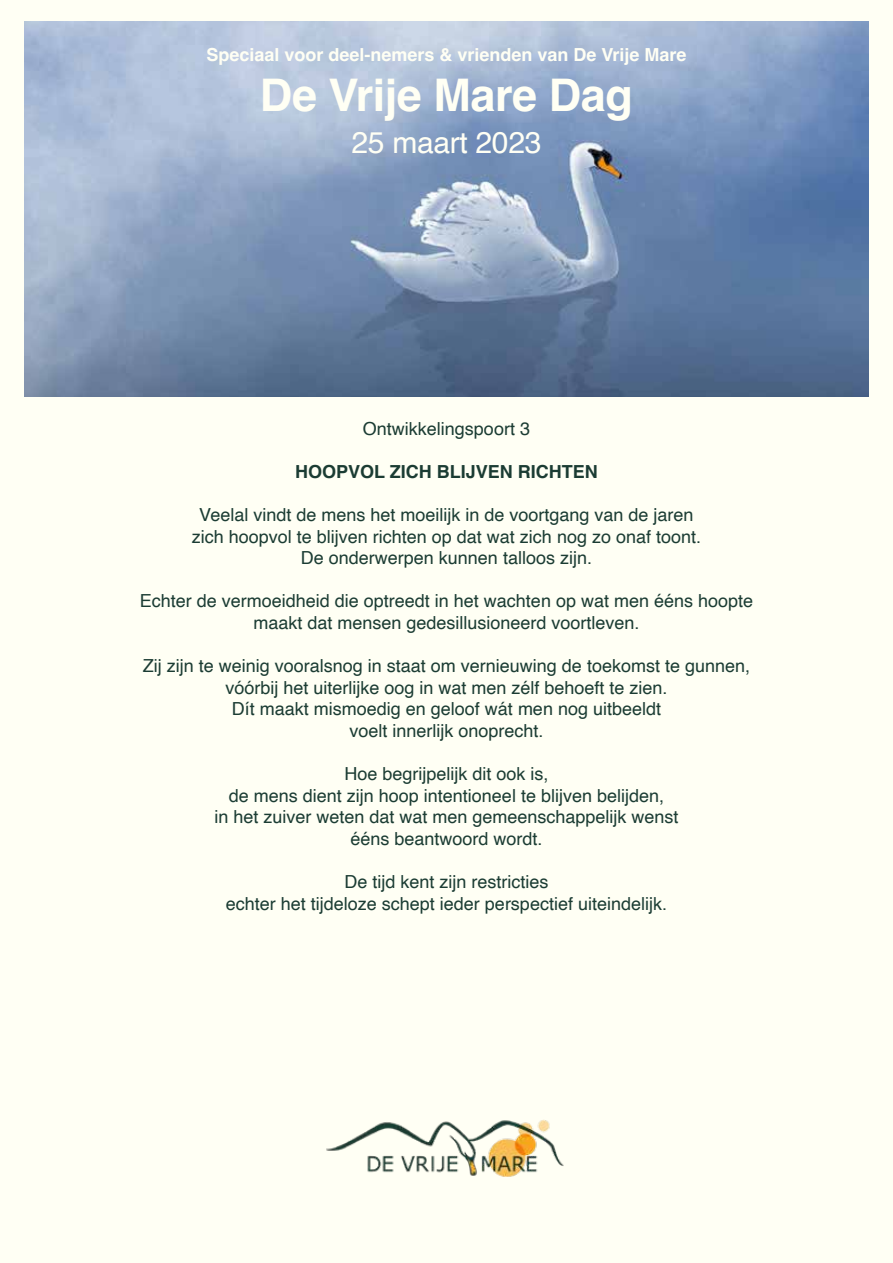
<style>
.page{position:relative;width:893px;height:1263px;background:#fffff4}
.page>*{position:absolute;margin:0;border:0;box-sizing:border-box;transform-origin:0 0}
.t1{font:700 45px "Helvetica";letter-spacing:-.01em;color:#fffff4}
.t2{font:30px "Helvetica";letter-spacing:-.01em;color:#fffff4}
.t3{font:18px/21.6px "Helvetica";color:#1b3c33;text-align:center}
.t4{font:700 18px "Helvetica";color:#fffff4}
.t5{font:700 18px "Helvetica";color:#1b3c33}
</style>
<div class="page">
<img style="left:24px;top:21px;width:844px;height:375px">
<img style="left:326px;top:1120px;width:238px;height:57px">
<p class="t4" style="left:206px;top:44px;width:482px">Speciaal voor deel-nemers &amp; vrienden van De Vrije Mare</p>
<h1 class="t1" style="left:260px;top:68px;width:374px">De Vrije Mare Dag</h1>
<h2 class="t2" style="left:352px;top:120px;width:191px">25 maart 2023</h2>
<p class="t3" style="left:363px;top:418px;width:169px">Ontwikkelingspoort 3</p>
<p class="t5" style="left:295px;top:460px;width:304px">HOOPVOL ZICH BLIJVEN RICHTEN</p>
<p class="t3" style="left:192px;top:504px;width:511px">Veelal vindt de mens het moeilijk in de voortgang van de jaren zich hoopvol te blijven richten op dat wat zich nog zo onaf toont.<br>De onderwerpen kunnen talloos zijn.</p>
<p class="t3" style="left:140px;top:591px;width:615px">Echter de vermoeidheid die optreedt in het wachten op wat men ééns hoopte maakt dat mensen gedesillusioneerd voortleven.</p>
<p class="t3" style="left:143px;top:655px;width:609px">Zij zijn te weinig vooralsnog in staat om vernieuwing de toekomst te gunnen, vóórbij het uiterlijke oog in wat men zélf behoeft te zien.<br>Dít maakt mismoedig en geloof wát men nog uitbeeldt<br>voelt innerlijk onoprecht.</p>
<p class="t3" style="left:214px;top:763px;width:466px">Hoe begrijpelijk dit ook is,<br>de mens dient zijn hoop intentioneel te blijven belijden,<br>in het zuiver weten dat wat men gemeenschappelijk wenst ééns beantwoord wordt.</p>
<p class="t3" style="left:226px;top:871px;width:443px">De tijd kent zijn restricties<br>echter het tijdeloze schept ieder perspectief uiteindelijk.</p>
</div>
